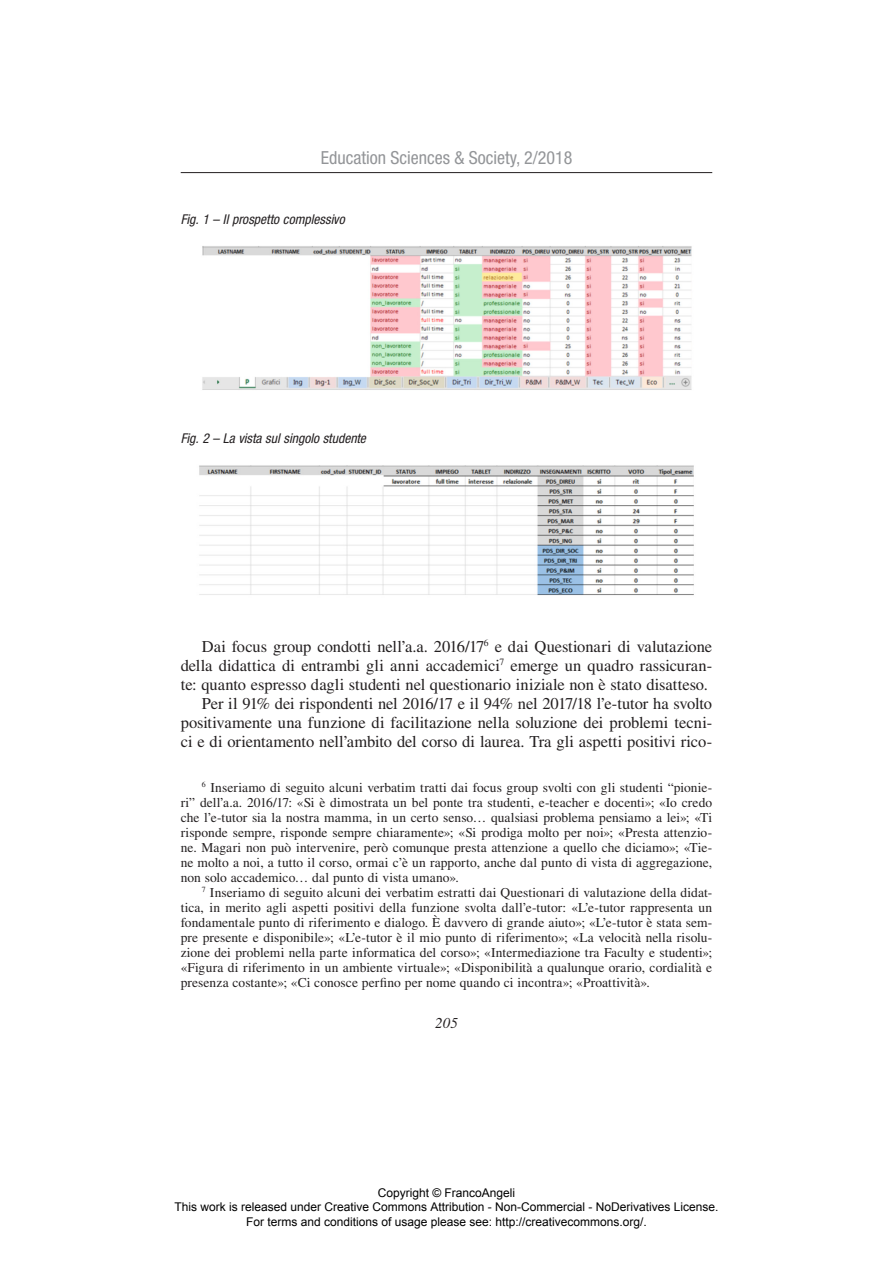
<style>
.page{position:relative;width:893px;height:1263px;background:#fff}
.page>*{position:absolute;margin:0;border:0;box-sizing:border-box;transform-origin:0 0}
.t1{font:condensed 18px "Helvetica Neue LT Std";color:#939598}
.t2{font:16.5px/19px "Times LT Std";letter-spacing:-.005em;color:#231f20;text-align:right}
.t3{font:italic 15px "Times LT Std";color:#231f20}
.t4{font:13.5px/15px "Times LT Std";letter-spacing:.005em;color:#231f20;text-align:justify}
.t5{font:italic condensed 13.5px "Helvetica Neue LT Std";color:#231f20}
.t6{font:12px/14.4px "Arial";color:#000;text-align:center}
</style>
<div class="page">
<hr style="left:181px;top:172px;width:531px;height:1px;background:#231f20">
<img style="left:202px;top:246px;width:490px;height:144px">
<img style="left:199px;top:465px;width:495px;height:130px">
<h1 class="t1" style="left:321px;top:147px;width:253px">Education Sciences &amp; Society, 2/2018</h1>
<p class="t5" style="left:181px;top:212px;width:165px">Fig. 1 – Il prospetto complessivo</p>
<p class="t5" style="left:181px;top:430px;width:187px">Fig. 2 – La vista sul singolo studente</p>
<p class="t2" style="left:181px;top:637px;width:533px">Dai focus group condotti nell’a.a. 2016/17<sup>6</sup> e dai Questionari di valutazione della didattica di entrambi gli anni accademici<sup>7</sup> emerge un quadro rassicuran&shy;te: quanto espresso dagli studenti nel questionario iniziale non è stato disatteso.<br>Per il 91% dei rispondenti nel 2016/17 e il 94% nel 2017/18 l’e-tutor ha svolto positivamente una funzione di facilitazione nella soluzione dei problemi tecni&shy;ci e di orientamento nell’ambito del corso di laurea. Tra gli aspetti positivi rico-</p>
<p class="t4" style="left:181px;top:779px;width:533px;text-indent:21px"><sup>6</sup> Inseriamo di seguito alcuni verbatim tratti dai focus group svolti con gli studenti “pionie&shy;ri” dell’a.a. 2016/17: «Si è dimostrata un bel ponte tra studenti, e-teacher e docenti»; «Io credo che l’e-tutor sia la nostra mamma, in un certo senso… qualsiasi problema pensiamo a lei»; «Ti risponde sempre, risponde sempre chiaramente»; «Si prodiga molto per noi»; «Presta attenzio&shy;ne. Magari non può intervenire, però comunque presta attenzione a quello che diciamo»; «Tie&shy;ne molto a noi, a tutto il corso, ormai c’è un rapporto, anche dal punto di vista di aggregazione, non solo accademico… dal punto di vista umano».</p>
<p class="t4" style="left:181px;top:884px;width:533px;text-indent:21px"><sup>7</sup> Inseriamo di seguito alcuni dei verbatim estratti dai Questionari di valutazione della didat&shy;tica, in merito agli aspetti positivi della funzione svolta dall’e-tutor: «L’e-tutor rappresenta un fondamentale punto di riferimento e dialogo. È davvero di grande aiuto»; «L’e-tutor è stata sem&shy;pre presente e disponibile»; «L’e-tutor è il mio punto di riferimento»; «La velocità nella risolu&shy;zione dei problemi nella parte informatica del corso»; «Intermediazione tra Faculty e studenti»; «Figura di riferimento in un ambiente virtuale»; «Disponibilità a qualunque orario, cordialità e presenza costante»; «Ci conosce perfino per nome quando ci incontra»; «Proattività».</p>
<p class="t3" style="left:435px;top:1014px;width:24px">205</p>
<p class="t6" style="left:174px;top:1186px;width:546px">Copyright © FrancoAngeli<br>This work is released under Creative Commons Attribution - Non-Commercial - NoDerivatives License.<br>For terms and conditions of usage please see: http://creativecommons.org/.</p>
</div>
